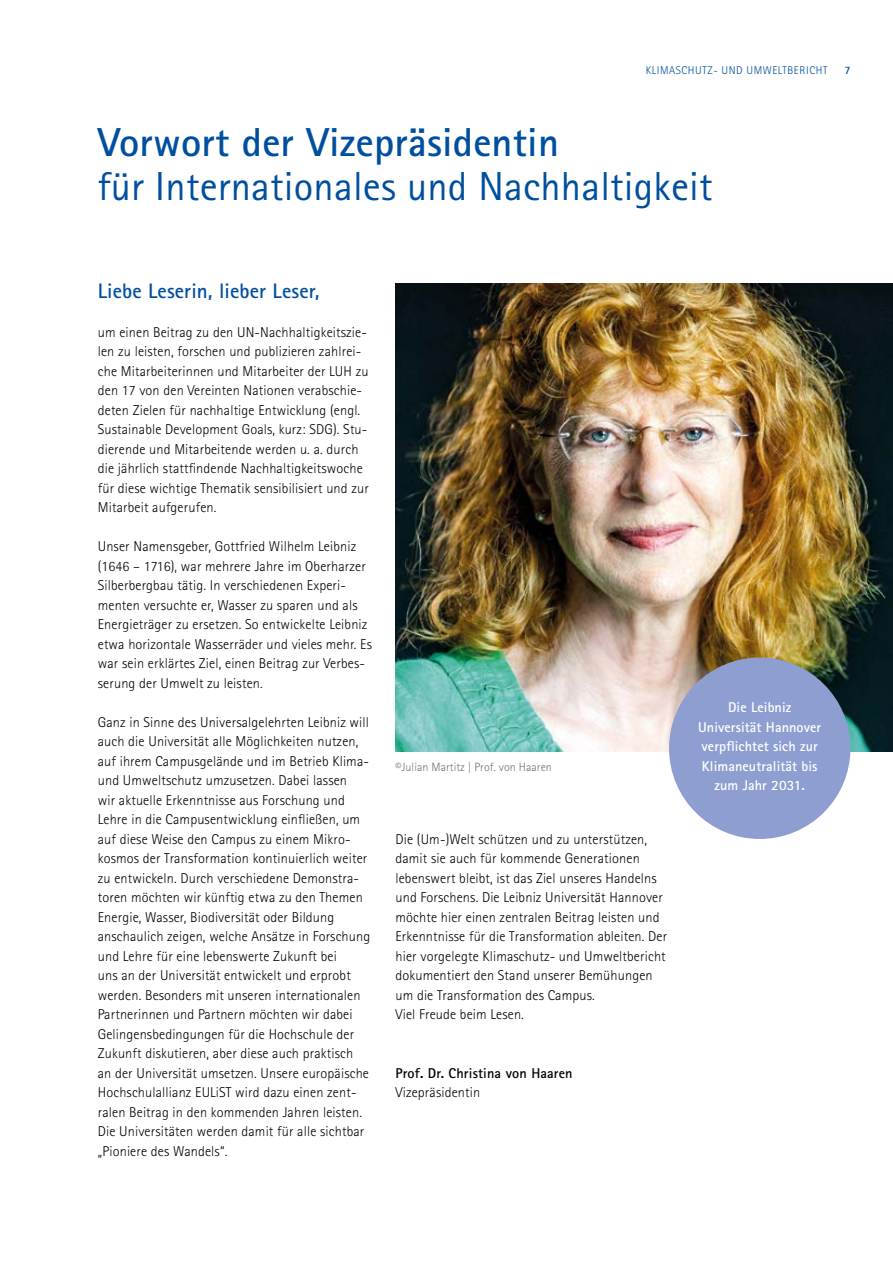
<style>
.page{position:relative;width:893px;height:1263px;background:#fff}
.page>*{position:absolute;margin:0;border:0;box-sizing:border-box;transform-origin:0 0}
.t1{font:40.5px "Rotis Sans Serif Std";letter-spacing:.005em;color:#004f9f}
.t2{font:700 40.5px "Rotis Sans Serif Std";letter-spacing:.005em;color:#004f9f}
.t3{font:700 21px "Rotis Sans Serif Std";letter-spacing:.005em;color:#004f9f}
.t4{font:300 14.25px/19.5px "Rotis Sans Serif Std";letter-spacing:.01em;color:#000}
.t5{font:700 14.25px "Rotis Sans Serif Std";letter-spacing:.005em;color:#fff}
.t6{font:700 14.25px "Rotis Sans Serif Std";letter-spacing:.01em;color:#000}
.t7{font:300 12px "Rotis Sans Serif Std";letter-spacing:.005em;color:#706f6f}
.t8{font:300 11.25px "Rotis Sans Serif Std";letter-spacing:.05em;color:#004f9f}
.t9{font:700 11.25px "Rotis Sans Serif Std";color:#004f9f}
.s1{font-size:11.25px}
</style>
<div class="page">
<img style="left:395px;top:283px;width:498px;height:468px">
<div style="left:669px;top:657px;width:181px;height:182px;background:#8e9ed1;border-radius:50%"></div>
<p class="t8" style="left:646px;top:63px;width:183px">KLIMASCHUTZ- UND UMWELTBERICHT</p>
<p class="t9" style="left:844px;top:63px;width:8px">7</p>
<p class="t2" style="left:98px;top:117px;width:463px">Vorwort der Vizepräsidentin</p>
<p class="t1" style="left:98px;top:163px;width:616px">für Internationales und Nachhaltigkeit</p>
<p class="t3" style="left:98px;top:277px;width:223px">Liebe Leserin, lieber Leser,</p>
<p class="t4" style="left:98px;top:322px;width:273px">um einen Beitrag zu den UN-Nachhaltigkeitszie&shy;len zu leisten, forschen und publizieren zahlrei&shy;che Mitarbeiterinnen und Mitarbeiter der LUH zu den 17 von den Vereinten Nationen verabschie&shy;deten Zielen für nachhaltige Entwicklung (engl.<br>Sustainable Development Goals, kurz: SDG). Stu&shy;dierende und Mitarbeitende werden u. a. durch die jährlich stattfindende Nachhaltigkeitswoche für diese wichtige Thematik sensibilisiert und zur Mitarbeit aufgerufen.</p>
<p class="t4" style="left:98px;top:537px;width:276px">Unser Namensgeber, Gottfried Wilhelm Leibniz (1646 – 1716), war mehrere Jahre im Oberharzer Silberbergbau tätig. In verschiedenen Experi&shy;menten versuchte er, Wasser zu sparen und als Energieträger zu ersetzen. So entwickelte Leibniz etwa horizontale Wasserräder und vieles mehr. Es war sein erklärtes Ziel, einen Beitrag zur Verbes&shy;serung der Umwelt zu leisten.</p>
<p class="t4" style="left:98px;top:712px;width:274px">Ganz in Sinne des Universalgelehrten Leibniz will auch die Universität alle Möglichkeiten nutzen, auf ihrem Campusgelände und im Betrieb Klima&shy;und Umweltschutz umzusetzen. Dabei lassen<br>wir aktuelle Erkenntnisse aus Forschung und Lehre in die Campusentwicklung einfließen, um auf diese Weise den Campus zu einem Mikro&shy;kosmos der Transformation kontinuierlich weiter zu entwickeln. Durch verschiedene Demonstra&shy;toren möchten wir künftig etwa zu den Themen Energie, Wasser, Biodiversität oder Bildung anschaulich zeigen, welche Ansätze in Forschung und Lehre für eine lebenswerte Zukunft bei<br>uns an der Universität entwickelt und erprobt werden. Besonders mit unseren internationalen Partnerinnen und Partnern möchten wir dabei Gelingensbedingungen für die Hochschule der Zukunft diskutieren, aber diese auch praktisch an der Universität umsetzen. Unsere europäische Hochschulallianz EULiST wird dazu einen zent&shy;ralen Beitrag in den kommenden Jahren leisten.<br>Die Universitäten werden damit für alle sichtbar „Pioniere des Wandels“.</p>
<p class="t7" style="left:395px;top:760px;width:158px">©Julian Martitz <span class="s1">|</span> Prof. von Haaren</p>
<p class="t4" style="left:395px;top:829px;width:273px">Die (Um-)Welt schützen und zu unterstützen, damit sie auch für kommende Generationen lebenswert bleibt, ist das Ziel unseres Handelns und Forschens. Die Leibniz Universität Hannover möchte hier einen zentralen Beitrag leisten und Erkenntnisse für die Transformation ableiten. Der hier vorgelegte Klimaschutz- und Umweltbericht dokumentiert den Stand unserer Bemühungen um die Transformation des Campus.</p>
<p class="t4" style="left:395px;top:1005px;width:130px">Viel Freude beim Lesen.</p>
<p class="t6" style="left:395px;top:1064px;width:179px">Prof. Dr. Christina von Haaren</p>
<p class="t4" style="left:395px;top:1083px;width:86px">Vizepräsidentin</p>
<p class="t5" style="left:728px;top:698px;width:65px">Die Leibniz</p>
<p class="t5" style="left:698px;top:718px;width:125px">Universität Hannover</p>
<p class="t5" style="left:701px;top:737px;width:118px">verpflichtet sich zur</p>
<p class="t5" style="left:702px;top:757px;width:117px">Klimaneutralität bis</p>
<p class="t5" style="left:714px;top:776px;width:92px">zum Jahr 2031.</p>
</div>
